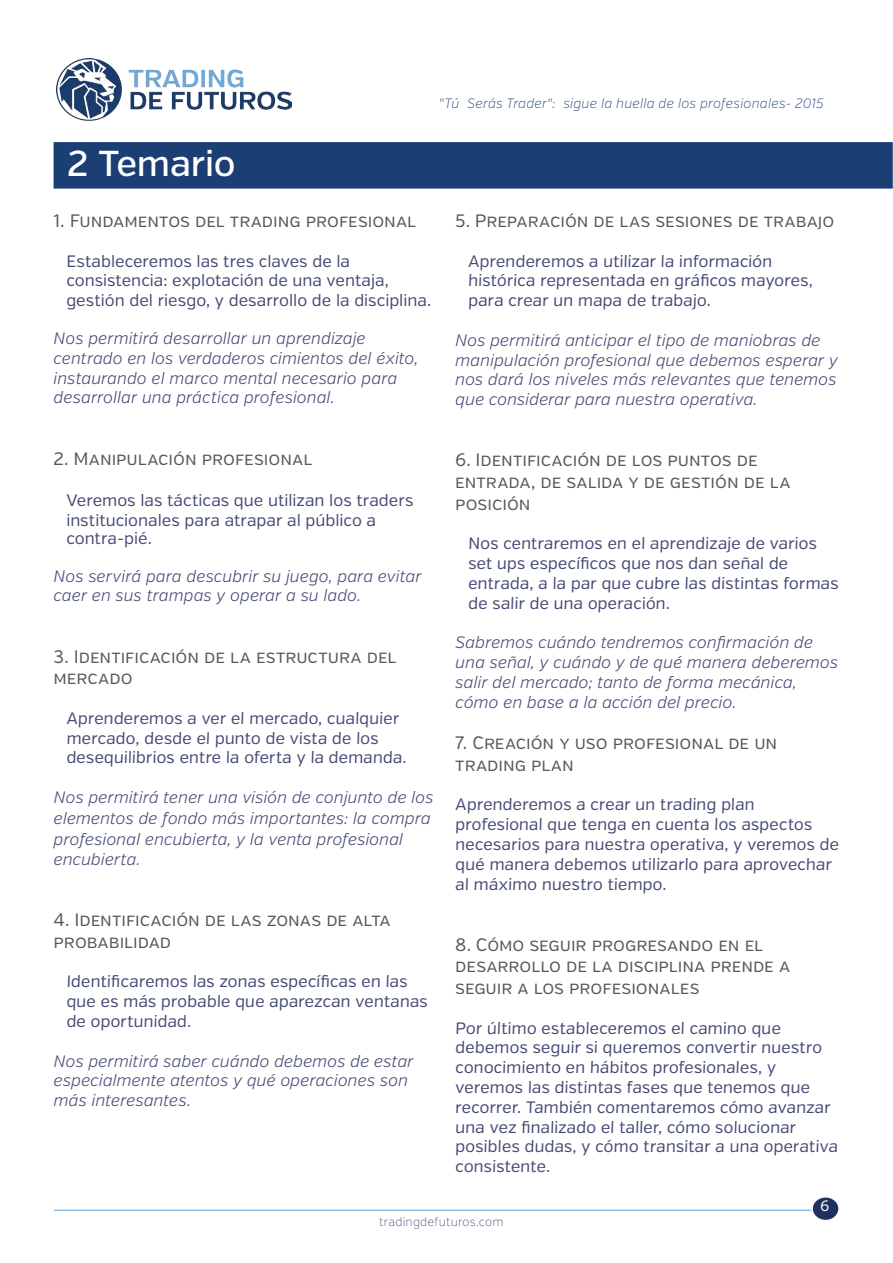
<style>
.page{position:relative;width:893px;height:1263px;background:#fff}
.page>*{position:absolute;margin:0;border:0;box-sizing:border-box;transform-origin:0 0}
.t1{font:500 36px "Verb";letter-spacing:-.005em;color:#fff}
.t2{font:18px/21.6px "Verb";letter-spacing:-.005em;color:#57585a}
.t3{font:16.5px/19.8px "Verb";letter-spacing:-.045em;color:#444a74}
.t4{font:italic 300 16.5px/19.8px "Verb";color:#444a74}
.t5{font:15px "Verb";color:#fff}
.t6{font:italic 200 13.5px "Verb";letter-spacing:.005em;color:#1b3e74}
.t7{font:200 12px "Verb";letter-spacing:.015em;color:#444a74}
</style>
<div class="page">
<img style="left:57px;top:59px;width:234px;height:62px">
<hr style="left:54px;top:1210px;width:785px;height:1px;background:#62a7db">
<div style="left:812px;top:1197px;width:27px;height:23px;background:#203061;border-radius:50%"></div>
<div style="left:811px;top:1196px;width:29px;height:25px;border:2px solid #fff;border-radius:50%"></div>
<div style="left:54px;top:142px;width:839px;height:47px;background:#1b3e74"></div>
<p class="t6" style="left:439px;top:95px;width:386px">"Tú Serás Trader": sigue la huella de los profesionales- 2015</p>
<h1 class="t1" style="left:67px;top:142px;width:170px">2 Temario</h1>
<p class="t2" style="left:54px;top:210px;width:364px">1. Fundamentos del trading profesional</p>
<p class="t3" style="left:66px;top:251px;width:366px">Estableceremos las tres claves de la consistencia: explotación de una ventaja, gestión del riesgo, y desarrollo de la disciplina.</p>
<p class="t4" style="left:54px;top:329px;width:366px">Nos permitirá desarrollar un aprendizaje centrado en los verdaderos cimientos del éxito, instaurando el marco mental necesario para desarrollar una práctica profesional.</p>
<p class="t2" style="left:455px;top:210px;width:381px">5. Preparación de las sesiones de trabajo</p>
<p class="t3" style="left:468px;top:251px;width:347px">Aprenderemos a utilizar la información histórica representada en gráficos mayores, para crear un mapa de trabajo.</p>
<p class="t4" style="left:455px;top:330px;width:384px">Nos permitirá anticipar el tipo de maniobras de manipulación profesional que debemos esperar y nos dará los niveles más relevantes que tenemos que considerar para nuestra operativa.</p>
<p class="t2" style="left:54px;top:448px;width:260px">2. Manipulación profesional</p>
<p class="t3" style="left:66px;top:491px;width:349px">Veremos las tácticas que utilizan los traders institucionales para atrapar al público a</p>
<p class="t3" style="left:66px;top:528px;width:87px">contra-pié.</p>
<p class="t4" style="left:54px;top:566px;width:370px">Nos servirá para descubrir su juego, para evitar caer en sus trampas y operar a su lado.</p>
<p class="t2" style="left:54px;top:646px;width:344px">3. Identificación de la estructura del mercado</p>
<p class="t3" style="left:66px;top:708px;width:342px">Aprenderemos a ver el mercado, cualquier mercado, desde el punto de vista de los desequilibrios entre la oferta y la demanda.</p>
<p class="t4" style="left:54px;top:787px;width:382px;line-height:20.5px">Nos permitirá tener una visión de conjunto de los elementos de fondo más importantes: la compra profesional encubierta, y la venta profesional encubierta.</p>
<p class="t2" style="left:54px;top:909px;width:339px">4. Identificación de las zonas de alta probabilidad</p>
<p class="t3" style="left:66px;top:972px;width:364px">Identificaremos las zonas específicas en las que es más probable que aparezcan ventanas de oportunidad.</p>
<p class="t4" style="left:54px;top:1051px;width:361px">Nos permitirá saber cuándo debemos de estar especialmente atentos y qué operaciones son más interesantes.</p>
<p class="t2" style="left:455px;top:450px;width:337px">6. Identificación de los puntos de entrada, de salida y de gestión de la posición</p>
<p class="t3" style="left:468px;top:534px;width:373px">Nos centraremos en el aprendizaje de varios set ups específicos que nos dan señal de entrada, a la par que cubre las distintas formas de salir de una operación.</p>
<p class="t4" style="left:455px;top:633px;width:385px">Sabremos cuándo tendremos confirmación de una señal, y cuándo y de qué manera deberemos salir del mercado; tanto de forma mecánica, cómo en base a la acción del precio.</p>
<p class="t2" style="left:455px;top:732px;width:324px">7. Creación y uso profesional de un trading plan</p>
<p class="t3" style="left:455px;top:795px;width:386px">Aprenderemos a crear un trading plan profesional que tenga en cuenta los aspectos necesarios para nuestra operativa, y veremos de qué manera debemos utilizarlo para aprovechar al máximo nuestro tiempo.</p>
<p class="t2" style="left:455px;top:934px;width:336px">8. Cómo seguir progresando en el desarrollo de la disciplina prende a seguir a los profesionales</p>
<p class="t3" style="left:455px;top:1018px;width:385px">Por último estableceremos el camino que debemos seguir si queremos convertir nuestro conocimiento en hábitos profesionales, y veremos las distintas fases que tenemos que recorrer. También comentaremos cómo avanzar una vez finalizado el taller, cómo solucionar posibles dudas, y cómo transitar a una operativa consistente.</p>
<p class="t5" style="left:820px;top:1197px;width:11px">6</p>
<p class="t7" style="left:379px;top:1214px;width:126px">tradingdefuturos.com</p>
</div>
